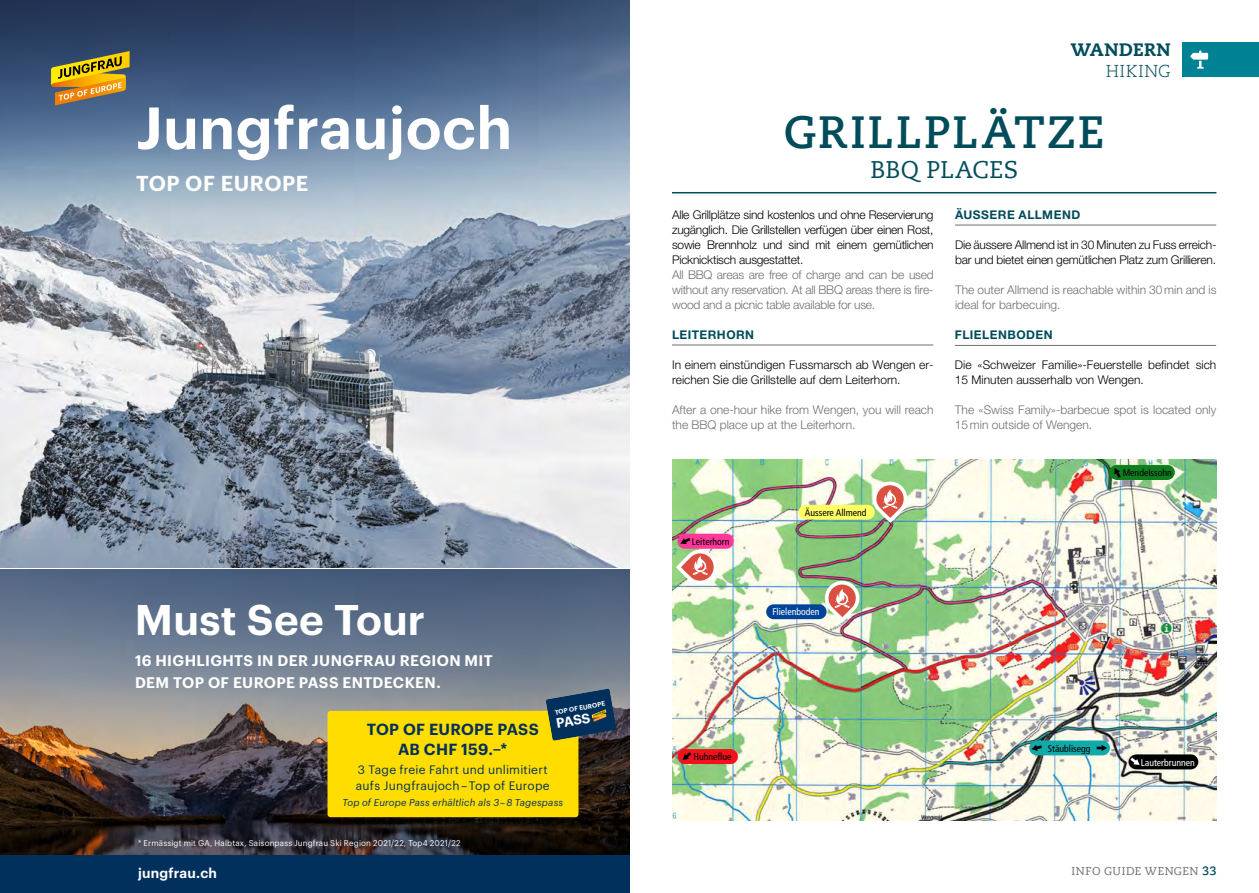
<style>
.page{position:relative;width:1259px;height:893px;background:#fff}
.page>*{position:absolute;margin:0;border:0;box-sizing:border-box;transform-origin:0 0}
.t1{font:600 58.2px "Graphik";letter-spacing:.01em;color:#fff}
.t2{font:700 45px "Caecilia Com 75";letter-spacing:.04em;color:#014c5a}
.t3{font:600 42px "Graphik";letter-spacing:.005em;color:#fff}
.t4{font:24px "Caecilia Com 55 Roman";letter-spacing:.01em;color:#014c5a}
.t5{font:600 21.15px "Graphik";letter-spacing:.025em;color:#fff}
.t6{font:800 18px "Caecilia LT Std";letter-spacing:.02em;color:#014c5a}
.t7{font:300 17.25px "Caecilia LT Std";letter-spacing:.025em;color:#014c5a}
.t8{font:600 15.75px/19.5px "Graphik";letter-spacing:.015em;color:#00305b;text-align:center}
.t9{font:600 15px/22.5px "Graphik";letter-spacing:.025em;color:#fff}
.t10{font:600 13.8px "Graphik";letter-spacing:.02em;color:#fff}
.t11{font:600 13.5px "Graphik";color:#fff}
.t12{font:300 12px/15px "Helvetica Neue LT Std";color:#000}
.t13{font:300 12px/15px "Helvetica Neue LT Std";color:#706f6f}
.t14{font:300 12px/15px "Helvetica Neue LT Std";letter-spacing:-.02em;color:#000}
.t15{font:12px/16.5px "Graphik";letter-spacing:.015em;color:#00305b}
.t16{font:700 12px "Helvetica Neue LT Std";letter-spacing:.04em;color:#014c5a}
.t17{font:11.25px "Caecilia Com 55 Roman";letter-spacing:.045em;color:#706f6f}
.t18{font:condensed 9.75px "Frutiger LT Std";color:#000}
.t19{font:italic 9.75px "Graphik";letter-spacing:.015em;color:#00305b}
.t20{font:condensed 9.75px "Frutiger LT Std";color:#fff}
.t21{font:8.25px "Graphik";letter-spacing:.02em;color:#fff}
.t22{font:600 6.45px "Graphik";color:#fff}
.s1{font-family:"Caecilia Com 75";font-weight:700;font-size:12px;color:#014c5a}
</style>
<div class="page">
<hr style="left:672px;top:192px;width:544px;height:1px;background:#014c5a">
<hr style="left:672px;top:345px;width:261px;height:1px;background:#706f6f">
<hr style="left:955px;top:345px;width:261px;height:1px;background:#706f6f">
<hr style="left:955px;top:225px;width:261px;height:1px;background:#706f6f">
<div style="left:1182px;top:43px;width:77px;height:34px;background:#008295"></div>
<svg style="left:1190px;top:50px;width:18px;height:19px"></svg>
<img style="left:0;top:0;width:629px;height:568px">
<svg style="left:51px;top:51px;width:79px;height:54px;background:#a28735"></svg>
<div style="left:0;top:855px;width:629px;height:38px;background:#00305b"></div>
<img style="left:0;top:570px;width:629px;height:285px">
<div style="left:327px;top:711px;width:251px;height:106px;background:#fd0;border-radius:3px"></div>
<svg style="left:545px;top:688px;width:71px;height:53px;background:#2e4b5a"></svg>
<img style="left:672px;top:459px;width:544px;height:362px">
<div style="left:766px;top:604px;width:60px;height:15px;background:#049;border-radius:7px"></div>
<div style="left:1129px;top:754px;width:69px;height:15px;background:#000;border-radius:7px"></div>
<svg style="left:872px;top:482px;width:35px;height:41px"></svg>
<svg style="left:825px;top:581px;width:34px;height:41px"></svg>
<div style="left:677px;top:749px;width:60px;height:15px;background:#f2111c;border-radius:7px"></div>
<svg style="left:682px;top:749px;width:12px;height:11px"></svg>
<div style="left:1029px;top:740px;width:81px;height:15px;background:#10aaa9;border-radius:7px"></div>
<svg style="left:1096px;top:745px;width:11px;height:6px"></svg>
<svg style="left:1031px;top:745px;width:11px;height:6px"></svg>
<svg style="left:1127px;top:755px;width:12px;height:11px"></svg>
<div style="left:1109px;top:465px;width:65px;height:15px;background:#0f7e1e;border-radius:7px"></div>
<svg style="left:1113px;top:468px;width:10px;height:13px"></svg>
<div style="left:677px;top:534px;width:56px;height:15px;background:#ff3899;border-radius:7px"></div>
<svg style="left:673px;top:535px;width:44px;height:54px"></svg>
<div style="left:798px;top:505px;width:77px;height:15px;background:#ff6;border-radius:7px"></div>
<h1 class="t1" style="left:136px;top:83px;width:377px">Jungfraujoch</h1>
<h3 class="t5" style="left:136px;top:168px;width:174px">TOP OF EUROPE</h3>
<h3 class="t3" style="left:135px;top:587px;width:292px">Must See Tour</h3>
<p class="t9" style="left:135px;top:648px;width:359px">16 HIGHLIGHTS IN DER JUNGFRAU REGION MIT<br>DEM TOP OF EUROPE PASS ENTDECKEN.</p>
<h3 class="t8" style="left:367px;top:718px;width:173px">TOP OF EUROPE PASS<br>AB CHF 159.–*</h3>
<p class="t15" style="left:356px;top:760px;width:195px">3 Tage freie Fahrt und unlimitiert aufs Jungfraujoch – Top of Europe</p>
<p class="t19" style="left:342px;top:795px;width:222px">Top of Europe Pass erhältlich als 3 – 8 Tagespass</p>
<p class="t21" style="left:138px;top:837px;width:324px">* Ermässigt mit GA, Halbtax, Saisonpass Jungfrau Ski Region 2021/22, Top4 2021/22</p>
<p class="t22" style="left:554px;top:707px;width:52px;rotate:-10deg">TOP OF EUROPE</p>
<p class="t11" style="left:554px;top:713px;width:36px;rotate:-10deg">PASS</p>
<p class="t10" style="left:138px;top:862px;width:80px">jungfrau.ch</p>
<h3 class="t6" style="left:1070px;top:38px;width:101px">WANDERN</h3>
<h3 class="t7" style="left:1105px;top:61px;width:67px">HIKING</h3>
<h2 class="t2" style="left:784px;top:102px;width:322px">GRILLPLÄTZE</h2>
<h3 class="t4" style="left:870px;top:154px;width:149px">BBQ PLACES</h3>
<p class="t12" style="left:672px;top:207px;width:263px;text-align:justify">Alle Grillplätze sind kostenlos und ohne Reservierung zugänglich. Die Grillstellen verfügen über einen Rost, sowie Brennholz und sind mit einem gemütlichen Picknicktisch ausgestattet.</p>
<p class="t13" style="left:672px;top:267px;width:263px;text-align:justify">All BBQ areas are free of charge and can be used without any reservation. At all BBQ areas there is fire&shy;wood and a picnic table available for use.</p>
<p class="t16" style="left:955px;top:207px;width:127px">ÄUSSERE ALLMEND</p>
<p class="t14" style="left:955px;top:237px;width:263px">Die äussere Allmend ist in 30 Minuten zu Fuss erreich&shy;bar und bietet einen gemütlichen Platz zum Grillieren.</p>
<p class="t13" style="left:955px;top:282px;width:263px">The outer Allmend is reachable within 30min and is ideal for barbecuing.</p>
<p class="t16" style="left:672px;top:327px;width:84px">LEITERHORN</p>
<p class="t12" style="left:672px;top:357px;width:263px">In einem einstündigen Fussmarsch ab Wengen er&shy;reichen Sie die Grillstelle auf dem Leiterhorn.</p>
<p class="t13" style="left:672px;top:402px;width:263px">After a one-hour hike from Wengen, you will reach the BBQ place up at the Leiterhorn.</p>
<p class="t18" style="left:692px;top:536px;width:39px">Leiterhorn</p>
<p class="t18" style="left:805px;top:507px;width:63px">Äussere Allmend</p>
<p class="t16" style="left:955px;top:328px;width:99px">FLIELENBODEN</p>
<p class="t12" style="left:955px;top:357px;width:263px">Die «Schweizer Familie»-Feuerstelle befindet sich<br>15 Minuten ausserhalb von Wengen.</p>
<p class="t13" style="left:955px;top:402px;width:263px">The «Swiss Family»-barbecue spot is located only<br>15min outside of Wengen.</p>
<p class="t18" style="left:1122px;top:467px;width:51px">Mendelssohn</p>
<p class="t20" style="left:772px;top:606px;width:49px">Flielenboden</p>
<p class="t18" style="left:693px;top:751px;width:39px">Huhneflue</p>
<p class="t18" style="left:1047px;top:742px;width:44px">Stäublisegg</p>
<p class="t20" style="left:1141px;top:756px;width:55px">Lauterbrunnen</p>
<p class="t17" style="left:1071px;top:864px;width:146px">INFO GUIDE WENGEN <span class="s1">33</span></p>
</div>
